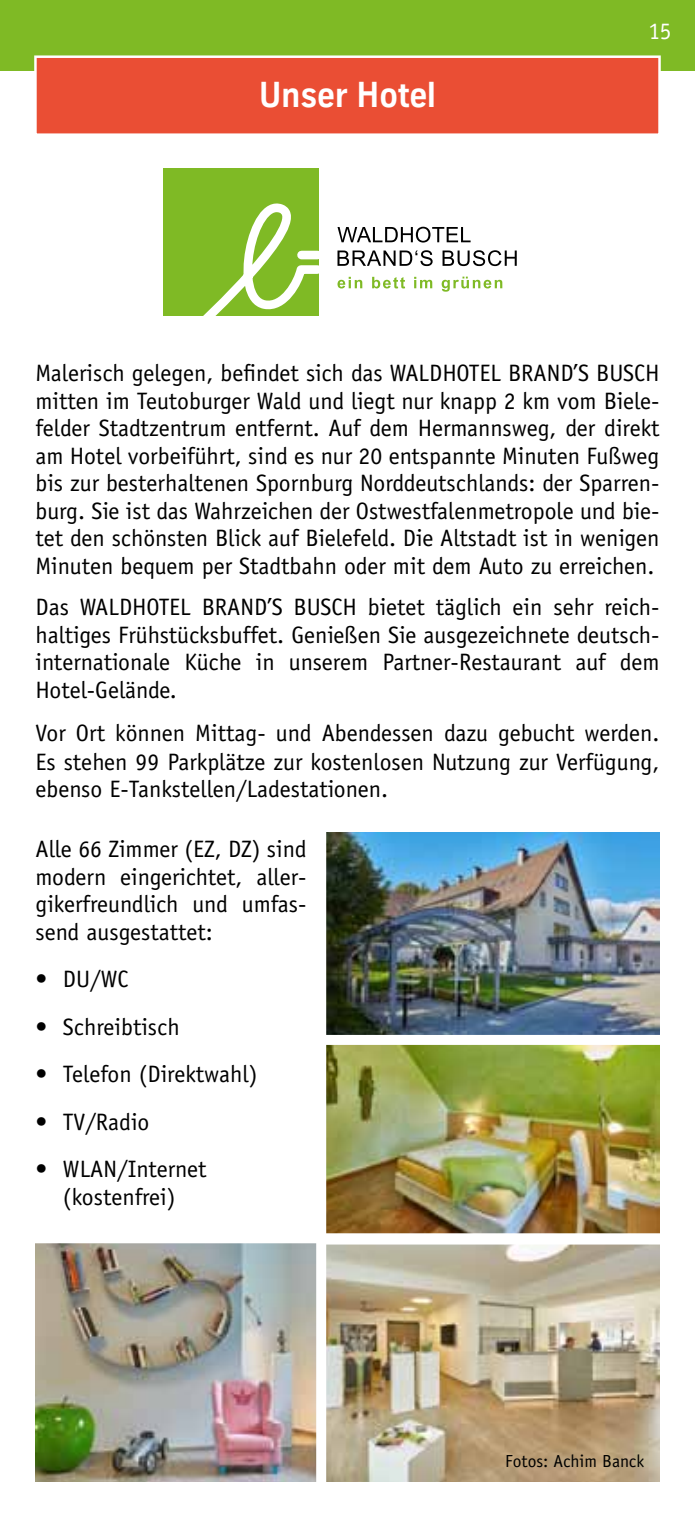
<style>
.page{position:relative;width:695px;height:1517px;background:#fff}
.page>*{position:absolute;margin:0;border:0;box-sizing:border-box;transform-origin:0 0}
.t1{font:700 35px "TK Type";color:#fff}
.t2{font:23.75px/27.5px "Officina Sans";color:#000;text-align:justify}
.t3{font:23.75px "Officina Sans";color:#fff}
.t4{font:17.5px "Officina Sans";color:#000}
</style>
<div class="page">
<div style="left:0;top:0;width:694px;height:71px;background:#7fba25"></div>
<img style="left:35px;top:1244px;width:624px;height:237px">
<img style="left:326px;top:832px;width:333px;height:401px">
<div style="left:34px;top:55px;width:626px;height:81px;background:#ea4e34;border:2px solid #fff"></div>
<svg style="left:337px;top:227px;width:133px;height:15px"></svg>
<svg style="left:337px;top:250px;width:179px;height:16px"></svg>
<svg style="left:337px;top:277px;width:165px;height:15px"></svg>
<div style="left:163px;top:168px;width:155px;height:147px;background:#7fba25"></div>
<svg style="left:190px;top:187px;width:129px;height:129px"></svg>
<div style="left:301px;top:251px;width:16px;height:8px;background:#fff"></div>
<div style="left:319px;top:1035px;width:342px;height:10px;background:#fff"></div>
<div style="left:316px;top:828px;width:10px;height:661px;background:#fff"></div>
<h1 class="t1" style="left:259px;top:76px;width:178px">Unser Hotel</h1>
<p class="t3" style="left:648px;top:17px;width:25px">15</p>
<p class="t2" style="left:35px;top:359px;width:625px">Malerisch gelegen, befindet sich das WALDHOTEL BRAND’S BUSCH mitten im Teutoburger Wald und liegt nur knapp 2 km vom Biele&shy;felder Stadtzentrum entfernt. Auf dem Hermannsweg, der direkt am Hotel vorbeiführt, sind es nur 20 entspannte Minuten Fußweg bis zur besterhaltenen Spornburg Norddeutschlands: der Sparren&shy;burg. Sie ist das Wahrzeichen der Ostwestfalenmetropole und bie&shy;tet den schönsten Blick auf Bielefeld. Die Altstadt ist in wenigen Minuten bequem per Stadtbahn oder mit dem Auto zu erreichen.</p>
<p class="t2" style="left:35px;top:593px;width:625px">Das WALDHOTEL BRAND’S BUSCH bietet täglich ein sehr reich&shy;haltiges Frühstücksbuffet. Genießen Sie ausgezeichnete deutsch&shy;internationale Küche in unserem Partner-Restaurant auf dem Hotel-Gelände.</p>
<p class="t2" style="left:35px;top:719px;width:625px;line-height:28.2px">Vor Ort können Mittag- und Abendessen dazu gebucht werden.<br>Es stehen 99 Parkplätze zur kostenlosen Nutzung zur Verfügung, ebenso E-Tankstellen/Ladestationen.</p>
<p class="t2" style="left:35px;top:835px;width:272px">Alle 66 Zimmer (EZ, DZ) sind modern eingerichtet, aller&shy;gikerfreundlich und umfas&shy;send ausgestattet:</p>
<p class="t2" style="left:35px;top:965px;width:95px">• DU/WC</p>
<p class="t2" style="left:35px;top:1013px;width:146px">• Schreibtisch</p>
<p class="t2" style="left:35px;top:1060px;width:223px">• Telefon (Direktwahl)</p>
<p class="t2" style="left:35px;top:1108px;width:115px">• TV/Radio</p>
<p class="t2" style="left:35px;top:1155px;width:172px;text-align:center">• WLAN/Internet (kostenfrei)</p>
<p class="t4" style="left:505px;top:1450px;width:140px">Fotos: Achim Banck</p>
</div>
